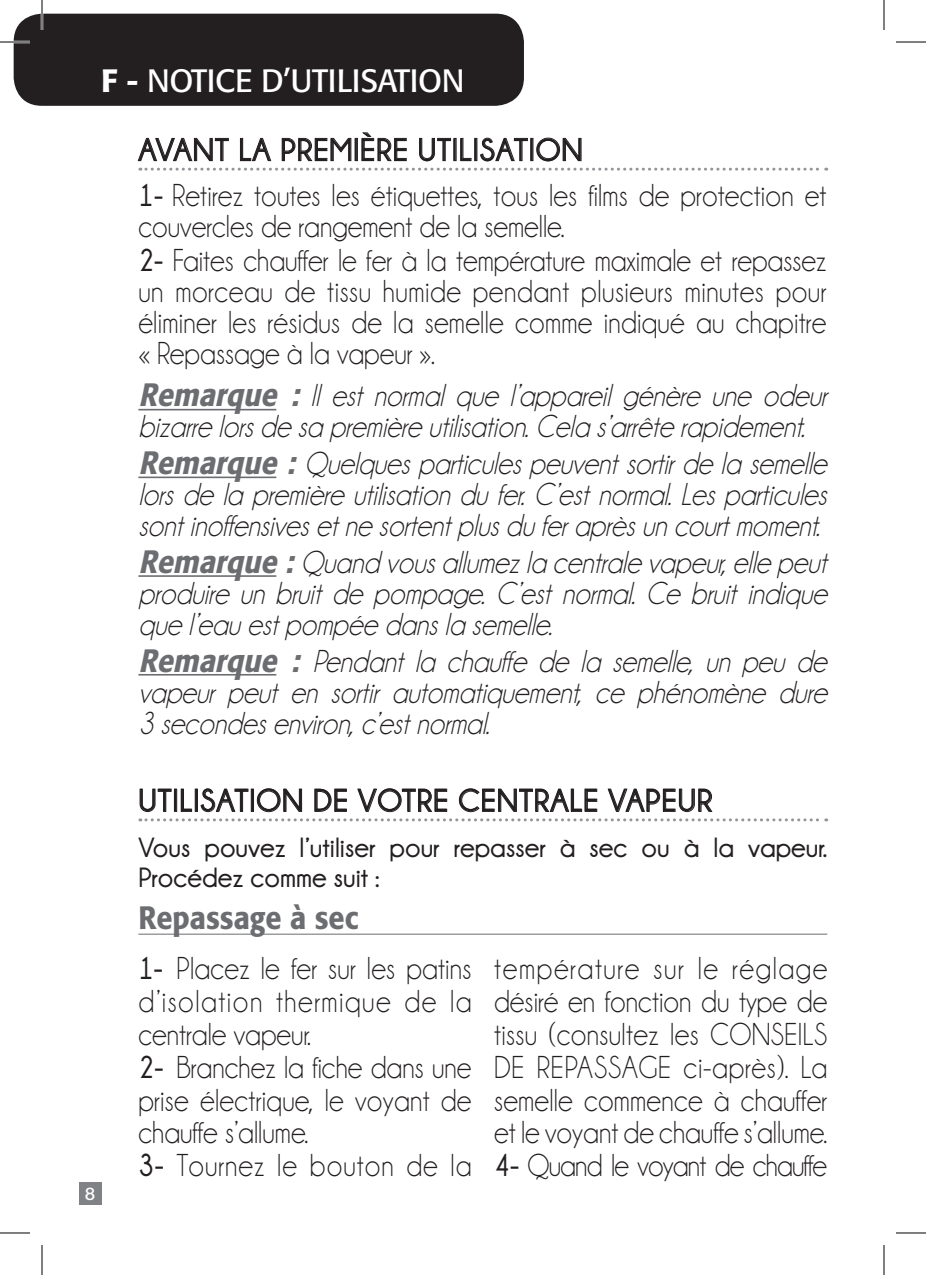
<style>
.page{position:relative;width:926px;height:1275px;background:#fff}
.page>*{position:absolute;margin:0;border:0;box-sizing:border-box;transform-origin:0 0}
.t1{font:32px/32.8px "Champagne&Limousines";letter-spacing:.005em;color:#231f20;scale:.9 1}
.t2{font:italic 32px/31px "Champagne&Limousines";color:#231f20;text-align:justify;scale:.9 1}
.t3{font:700 32px "Champagne&Limousines";letter-spacing:.03em;color:#231f20}
.t4{font:32px "Formata";letter-spacing:-.01em;color:#fff}
.t5{font:500 32px "Formata";color:#6c6d70;scale:.9 1}
.t6{font:700 28px/30px "Champagne&Limousines";color:#231f20}
.t7{font:18px "Formata";color:#fff}
.s1{font-weight:500}
.s2{font-weight:700}
.s3{font-family:"Formata";font-weight:500;color:#6c6d70}
</style>
<div class="page">
<div style="left:79px;top:1182px;width:23px;height:22px;background:#808285"></div>
<hr style="left:138px;top:409px;width:138px;height:1px;background:#6c6d70">
<hr style="left:138px;top:476px;width:138px;height:2px;background:#6c6d70">
<hr style="left:138px;top:575px;width:138px;height:2px;background:#6c6d70">
<hr style="left:138px;top:674px;width:138px;height:1px;background:#6c6d70">
<svg style="left:137px;top:137px;width:92px;height:25px"></svg>
<svg style="left:240px;top:137px;width:32px;height:24px"></svg>
<svg style="left:281px;top:137px;width:71px;height:25px"></svg>
<div style="left:355px;top:138px;width:3px;height:23px;border:1px solid #231f20"></div>
<svg style="left:361px;top:132px;width:46px;height:30px"></svg>
<svg style="left:419px;top:138px;width:32px;height:24px"></svg>
<svg style="left:460px;top:138px;width:12px;height:23px"></svg>
<div style="left:474px;top:138px;width:3px;height:23px;border:1px solid #231f20"></div>
<svg style="left:480px;top:137px;width:48px;height:25px"></svg>
<svg style="left:536px;top:137px;width:46px;height:25px"></svg>
<svg style="left:140px;top:168px;width:687px;height:3px"></svg>
<hr style="left:138px;top:933px;width:689px;height:1px;background:#6c6d70">
<svg style="left:139px;top:788px;width:33px;height:24px"></svg>
<div style="left:174px;top:789px;width:3px;height:23px;border:1px solid #231f20"></div>
<svg style="left:180px;top:788px;width:12px;height:24px"></svg>
<div style="left:195px;top:789px;width:3px;height:23px;border:1px solid #231f20"></div>
<svg style="left:200px;top:788px;width:49px;height:24px"></svg>
<div style="left:251px;top:789px;width:3px;height:23px;border:1px solid #231f20"></div>
<svg style="left:257px;top:788px;width:45px;height:24px"></svg>
<svg style="left:314px;top:788px;width:33px;height:24px"></svg>
<svg style="left:357px;top:788px;width:90px;height:24px"></svg>
<svg style="left:459px;top:788px;width:138px;height:24px"></svg>
<svg style="left:607px;top:788px;width:106px;height:24px"></svg>
<svg style="left:140px;top:818px;width:687px;height:3px"></svg>
<div style="left:14px;top:14px;width:510px;height:92px;background:#231f20;border-radius:28px"></div>
<hr style="left:0;top:41px;width:30px;height:2px;background:#fff">
<hr style="left:41px;top:0;width:2px;height:30px;background:#fff">
<hr style="left:0;top:42px;width:30px;height:1px;background:#000">
<hr style="left:896px;top:42px;width:30px;height:1px;background:#000">
<hr style="left:0;top:1232px;width:30px;height:1px;background:#000">
<hr style="left:896px;top:1232px;width:30px;height:1px;background:#000">
<hr style="left:42px;top:0;width:1px;height:30px;background:#000">
<hr style="left:42px;top:1245px;width:1px;height:30px;background:#000">
<hr style="left:884px;top:0;width:1px;height:30px;background:#000">
<hr style="left:884px;top:1245px;width:1px;height:30px;background:#000">
<p class="t4" style="left:101px;top:61px;width:365px"><span class="s1">F -</span> NOTICE D’UTILISATION</p>
<p class="t3" style="left:138px;top:132px;width:446px">AVANT LA PREMIÈRE UTILISATION</p>
<p class="t1" style="left:138px;top:180px;width:766px;line-height:31px"><span class="s2">1-</span> Retirez toutes les étiquettes, tous les films de protection et couvercles de rangement de la semelle.</p>
<p class="t1" style="left:138px;top:245px;width:766px;line-height:31px;text-align:justify"><span class="s2">2-</span> Faites chauffer le fer à la température maximale et repassez un morceau de tissu humide pendant plusieurs minutes pour éliminer les résidus de la semelle comme indiqué au chapitre « Repassage à la vapeur ».</p>
<p class="t2" style="left:138px;top:380px;width:774px"><span class="s3">Remarque :</span> Il est normal que l’appareil génère une odeur bizarre lorsde sa première utilisation.Cela s’arrête rapidement.</p>
<p class="t2" style="left:138px;top:448px;width:774px"><span class="s3">Remarque :</span> Quelquesparticulespeuventsortirde la semelle lors de la première utilisation du fer. C’est normal. Les particules sontinoffensivesetne sortentplusduferaprèsuncourtmoment.</p>
<p class="t2" style="left:138px;top:547px;width:774px"><span class="s3">Remarque :</span> Quand vousallumezla centrale vapeur,elle peut produire un bruit de pompage. C’est normal. Ce bruit indique que l’eauestpompée dansla semelle.</p>
<p class="t2" style="left:138px;top:646px;width:774px"><span class="s3">Remarque :</span> Pendant la chauffe de la semelle, un peu de vapeur peut en sortir automatiquement, ce phénomène dure 3 secondesenviron,c’estnormal.</p>
<p class="t7" style="left:85px;top:1183px;width:12px">8</p>
<p class="t3" style="left:138px;top:782px;width:576px">UTILISATION DE VOTRE CENTRALE VAPEUR</p>
<p class="t6" style="left:138px;top:832px;width:690px">Vous pouvez l’utiliser pour repasser à sec ou à la vapeur.<br>Procédez comme suit :</p>
<p class="t5" style="left:138px;top:898px;width:246px">Repassage à sec</p>
<p class="t1" style="left:138px;top:952px;width:372px"><span class="s2">1-</span> Placez le fer sur les patins d’isolation thermique de la centrale vapeur.<br><span class="s2">2-</span> Branchez la fiche dans une prise électrique, le voyant de chauffe s’allume.<br><span class="s2">3-</span> Tournez le bouton de la</p>
<p class="t1" style="left:494px;top:952px;width:372px;text-align:justify">température sur le réglage désiré en fonction du type de tissu (consultez les CONSEILS DE REPASSAGE ci-après). La semelle commence à chauffer et le voyant de chauffe s’allume.<br><span class="s2">4-</span> Quand le voyant de chauffe</p>
</div>
